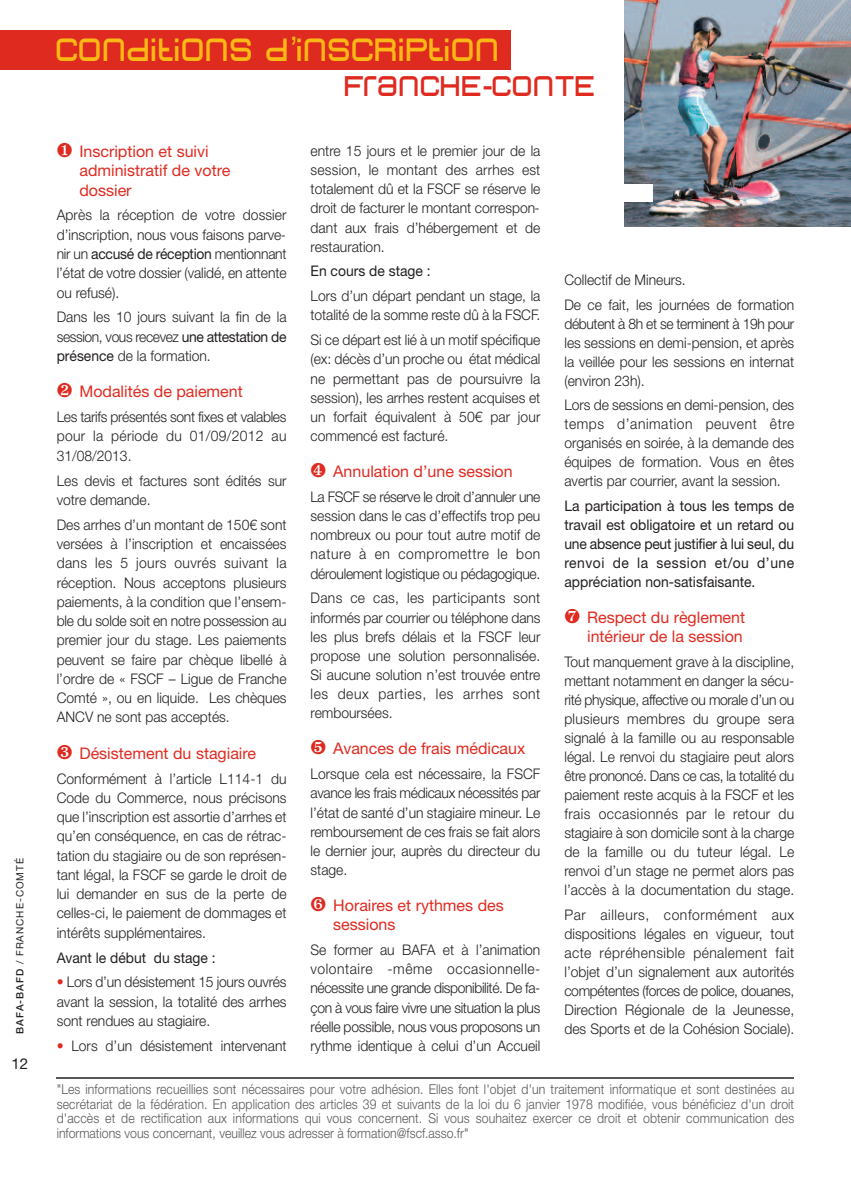
<style>
.page{position:relative;width:851px;height:1191px;background:#fff}
.page>*{position:absolute;margin:0;border:0;box-sizing:border-box;transform-origin:0 0}
.t1{font:34px "Flotsam Smart";color:#fcb814;scale:.9 1}
.t2{font:30px "Flotsam Smart";color:#df2a20;scale:.9 1}
.t3{font:16px/19.2px "Helvetica Neue";color:#df2a20}
.t4{font:15px "Helvetica Neue";color:#231f20}
.t5{font:300 14.6px/19.2px "Helvetica Neue";color:#231f20;text-align:justify;scale:.95 1}
.t6{font:14.6px/19px "Helvetica Neue";color:#231f20;text-align:justify;scale:.95 1}
.t7{font:300 13.6px/14.6px "Helvetica Neue";color:#57585a;text-align:justify;scale:.9 1}
.t8{font:10px "Helvetica Neue";letter-spacing:.1em;color:#231f20}
.s1{font-weight:500}
.s2{font-family:"Microsoft Sans Serif"}
.s3{font-family:"Helvetica Neue";font-weight:500}
.s4{font-weight:400}
.s5{color:#df2a20}
</style>
<div class="page">
<img style="left:624px;top:0;width:226px;height:227px">
<div style="left:595px;top:185px;width:57px;height:17px;background:#fff"></div>
<div style="left:0;top:30px;width:510px;height:40px;background:#df2a20"></div>
<hr style="left:57px;top:1077px;width:737px;height:1px;background:#57585a">
<p class="t8" style="left:14px;top:1033px;width:177px;rotate:-90deg"><span class="s1">BAFA-BAFD</span> / FRANCHE-COMTÉ</p>
<p class="t4" style="left:12px;top:1054px;width:18px">12</p>
<h1 class="t1" style="left:57px;top:31px;width:495px">CONDITIONS D<span class="s2">’</span>INSCRIPTION</h1>
<h2 class="t2" style="left:345px;top:70px;width:280px">FRANCHE<span class="s3">-</span>CONTE</h2>
<p class="t3" style="left:79px;top:141px;width:152px;text-indent:-23px">❶ Inscription et suivi administratif de votre dossier</p>
<p class="t5" style="left:57px;top:205px;width:243px">Après la réception de votre dossier d’inscription, nous vous faisons parve&shy;nir un <span class="s4">accusé de réception</span> mentionnant l’état de votre dossier (validé, en attente ou refusé).</p>
<p class="t5" style="left:57px;top:307px;width:243px">Dans les 10 jours suivant la fin de la session, vous recevez <span class="s4">une attestation de présence</span> de la formation.</p>
<p class="t3" style="left:57px;top:382px;width:187px">❷ Modalités de paiement</p>
<p class="t5" style="left:57px;top:407px;width:243px">Les tarifs présentés sont fixes et valables pour la période du 01/09/2012 au 31/08/2013.</p>
<p class="t5" style="left:57px;top:470px;width:243px">Les devis et factures sont édités sur votre demande.</p>
<p class="t5" style="left:57px;top:514px;width:243px">Des arrhes d’un montant de 150€ sont versées à l’inscription et encaissées dans les 5 jours ouvrés suivant la réception. Nous acceptons plusieurs paiements, à la condition que l’ensem&shy;ble du solde soit en notre possession au premier jour du stage. Les paiements peuvent se faire par chèque libellé à l’ordre de « FSCF – Ligue de Franche Comté », ou en liquide. Les chèques ANCV ne sont pas acceptés.</p>
<p class="t3" style="left:57px;top:743px;width:201px">❸ Désistement du stagiaire</p>
<p class="t5" style="left:57px;top:768px;width:243px">Conformément à l’article L114-1 du Code du Commerce, nous précisons que l’inscription est assortie d’arrhes et qu’en conséquence, en cas de rétrac&shy;tation du stagiaire ou de son représen&shy;tant légal, la FSCF se garde le droit de lui demander en sus de la perte de celles-ci, le paiement de dommages et intérêts supplémentaires.</p>
<p class="t6" style="left:57px;top:947px;width:169px">Avant le début du stage :</p>
<p class="t5" style="left:57px;top:972px;width:243px"><span class="s5">•</span> Lors d’un désistement 15 jours ouvrés avant la session, la totalité des arrhes sont rendues au stagiaire.</p>
<p class="t5" style="left:57px;top:1035px;width:243px"><span class="s5">•</span> Lors d’un désistement intervenant</p>
<p class="t5" style="left:310px;top:141px;width:243px">entre 15 jours et le premier jour de la session, le montant des arrhes est totalement dû et la FSCF se réserve le droit de facturer le montant correspon&shy;dant aux frais d’hébergement et de restauration.</p>
<p class="t6" style="left:310px;top:261px;width:128px">En cours de stage :</p>
<p class="t5" style="left:310px;top:286px;width:243px">Lors d’un départ pendant un stage, la totalité de la somme reste dû à la FSCF.</p>
<p class="t5" style="left:310px;top:330px;width:243px">Si ce départ est lié à un motif spécifique (ex: décès d’un proche ou état médical ne permettant pas de poursuivre la session), les arrhes restent acquises et un forfait équivalent à 50€ par jour commencé est facturé.</p>
<p class="t3" style="left:310px;top:461px;width:203px">❹ Annulation d’une session</p>
<p class="t5" style="left:310px;top:487px;width:243px">La FSCF se réserve le droit d’annuler une session dans le cas d’effectifs trop peu nombreux ou pour tout autre motif de nature à en compromettre le bon déroulement logistique ou pédagogique.</p>
<p class="t5" style="left:310px;top:588px;width:243px">Dans ce cas, les participants sont informés par courrier ou téléphone dans les plus brefs délais et la FSCF leur propose une solution personnalisée.<br>Si aucune solution n’est trouvée entre les deux parties, les arrhes sont remboursées.</p>
<p class="t3" style="left:310px;top:739px;width:216px">❺ Avances de frais médicaux</p>
<p class="t5" style="left:310px;top:764px;width:243px">Lorsque cela est nécessaire, la FSCF avance les frais médicaux nécessités par l’état de santé d’un stagiaire mineur. Le remboursement de ces frais se fait alors le dernier jour, auprès du directeur du stage.</p>
<p class="t3" style="left:333px;top:895px;width:172px;text-indent:-23px">❻ Horaires et rythmes des sessions</p>
<p class="t5" style="left:310px;top:940px;width:243px">Se former au BAFA et à l’animation volontaire -même occasionnelle&shy;nécessite une grande disponibilité. De fa&shy;çon à vous faire vivre une situation la plus réelle possible, nous vous proposons un rythme identique à celui d’un Accueil</p>
<p class="t5" style="left:564px;top:267px;width:243px;line-height:24.6px">Collectif de Mineurs.<br>De ce fait, les journées de formation</p>
<p class="t5" style="left:564px;top:314px;width:243px">débutent à 8h et se terminent à 19h pour les sessions en demi-pension, et après la veillée pour les sessions en internat (environ 23h).</p>
<p class="t5" style="left:564px;top:395px;width:243px">Lors de sessions en demi-pension, des temps d’animation peuvent être organisés en soirée, à la demande des équipes de formation. Vous en êtes avertis par courrier, avant la session.</p>
<p class="t6" style="left:564px;top:496px;width:243px">La participation à tous les temps de travail est obligatoire et un retard ou une absence peut justifier à lui seul, du renvoi de la session et/ou d’une appréciation non-satisfaisante.</p>
<p class="t3" style="left:564px;top:608px;width:182px;text-align:right">❼ Respect du règlement intérieur de la session</p>
<p class="t5" style="left:564px;top:652px;width:243px">Tout manquement grave à la discipline, mettant notamment en danger la sécu&shy;rité physique, affective ou morale d’un ou plusieurs membres du groupe sera signalé à la famille ou au responsable légal. Le renvoi du stagiaire peut alors être prononcé. Dans ce cas, la totalité du paiement reste acquis à la FSCF et les frais occasionnés par le retour du stagiaire à son domicile sont à la charge de la famille ou du tuteur légal. Le renvoi d’un stage ne permet alors pas l’accès à la documentation du stage.</p>
<p class="t5" style="left:564px;top:904px;width:243px">Par ailleurs, conformément aux dispositions légales en vigueur, tout acte répréhensible pénalement fait l’objet d’un signalement aux autorités compétentes (forces de police, douanes, Direction Régionale de la Jeunesse, des Sports et de la Cohésion Sociale).</p>
<p class="t7" style="left:57px;top:1081px;width:820px">"Les informations recueillies sont nécessaires pour votre adhésion. Elles font l'objet d'un traitement informatique et sont destinées au secrétariat de la fédération. En application des articles 39 et suivants de la loi du 6 janvier 1978 modifiée, vous bénéficiez d'un droit d'accès et de rectification aux informations qui vous concernent. Si vous souhaitez exercer ce droit et obtenir communication des informations vous concernant, veuillez vous adresser à formation@fscf.asso.fr"</p>
</div>
